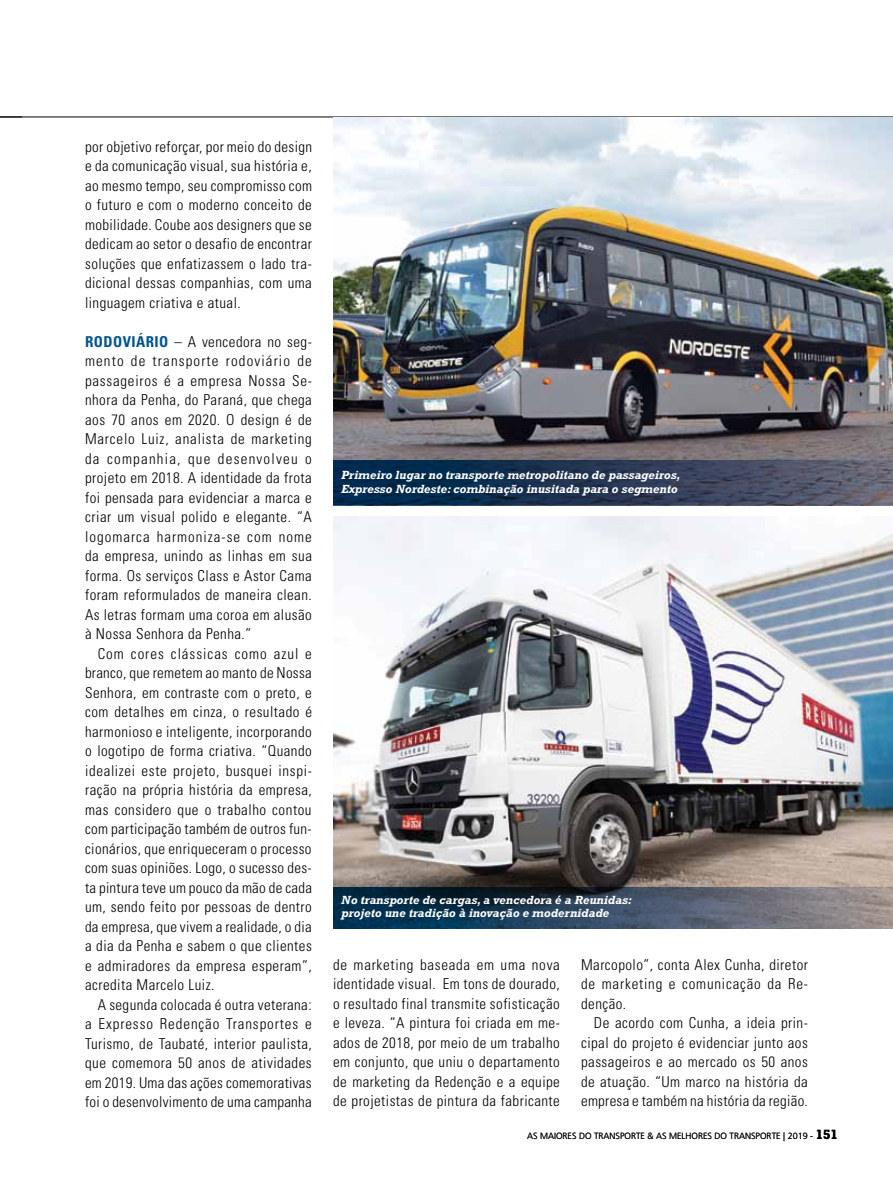
<style>
.page{position:relative;width:893px;height:1191px;background:#fff}
.page>*{position:absolute;margin:0;border:0;box-sizing:border-box;transform-origin:0 0}
.t1{font:300 condensed 15px/19.5px "Univers";letter-spacing:.03em;color:#000;text-align:justify}
.t2{font:italic 700 12px/13.5px "Rockwell";color:#fff}
.t3{font:300 9px "Frutiger";color:#000}
.s1{font-weight:700;color:#005496}
.s2{font-family:"Rockwell";font-weight:700;font-size:13.5px}
</style>
<div class="page">
<hr style="left:0;top:117px;width:893px;height:1px;background:#000">
<img style="left:333px;top:117px;width:560px;height:343px">
<img style="left:333px;top:517px;width:560px;height:370px">
<svg style="left:333px;top:460px;width:560px;height:45px;background:#2a3d58"></svg>
<svg style="left:333px;top:887px;width:560px;height:41px;background:#3e5061"></svg>
<p class="t1" style="left:85px;top:136px;width:228px">por objetivo reforçar, por meio do design e da comunicação visual, sua história e, ao mesmo tempo, seu compromisso com o futuro e com o moderno conceito de mobilidade. Coube aos designers que se dedicam ao setor o desafio de encontrar soluções que enfatizassem o lado tra&shy;dicional dessas companhias, com uma linguagem criativa e atual.</p>
<p class="t1" style="left:85px;top:331px;width:228px"><span class="s1">RODOVIÁRIO</span> – A vencedora no seg&shy;mento de transporte rodoviário de passageiros é a empresa Nossa Se&shy;nhora da Penha, do Paraná, que chega aos 70 anos em 2020. O design é de Marcelo Luiz, analista de marketing da companhia, que desenvolveu o projeto em 2018. A identidade da frota foi pensada para evidenciar a marca e criar um visual polido e elegante. “A logomarca harmoniza-se com nome da empresa, unindo as linhas em sua forma. Os serviços Class e Astor Cama foram reformulados de maneira clean.<br>As letras formam uma coroa em alusão à Nossa Senhora da Penha.”</p>
<p class="t1" style="left:85px;top:643px;width:228px;text-indent:13px">Com cores clássicas como azul e branco, que remetem ao manto de Nossa Senhora, em contraste com o preto, e com detalhes em cinza, o resultado é harmonioso e inteligente, incorporando o logotipo de forma criativa. “Quando idealizei este projeto, busquei inspi&shy;ração na própria história da empresa, mas considero que o trabalho contou com participação também de outros fun&shy;cionários, que enriqueceram o processo com suas opiniões. Logo, o sucesso des&shy;ta pintura teve um pouco da mão de cada um, sendo feito por pessoas de dentro da empresa, que vivem a realidade, o dia a dia da Penha e sabem o que clientes e admiradores da empresa esperam”, acredita Marcelo Luiz.</p>
<p class="t1" style="left:85px;top:994px;width:228px;text-indent:13px">A segunda colocada é outra veterana: a Expresso Redenção Transportes e Turismo, de Taubaté, interior paulista, que comemora 50 anos de atividades em 2019. Uma das ações comemorativas foi o desenvolvimento de uma campanha</p>
<p class="t2" style="left:341px;top:468px;width:341px">Primeiro lugar no transporte metropolitano de passageiros,<br>Expresso Nordeste: combinação inusitada para o segmento</p>
<p class="t2" style="left:341px;top:893px;width:292px">No transporte de cargas, a vencedora é a Reunidas: projeto une tradição à inovação e modernidade</p>
<p class="t1" style="left:333px;top:954px;width:228px">de marketing baseada em uma nova identidade visual. Em tons de dourado, o resultado final transmite sofisticação e leveza. “A pintura foi criada em me&shy;ados de 2018, por meio de um trabalho em conjunto, que uniu o departamento de marketing da Redenção e a equipe de projetistas de pintura da fabricante</p>
<p class="t1" style="left:581px;top:954px;width:228px">Marcopolo”, conta Alex Cunha, diretor de marketing e comunicação da Re&shy;denção.</p>
<p class="t1" style="left:581px;top:1013px;width:228px;text-indent:13px">De acordo com Cunha, a ideia prin&shy;cipal do projeto é evidenciar junto aos passageiros e ao mercado os 50 anos de atuação. “Um marco na história da empresa e também na história da região.</p>
<p class="t3" style="left:527px;top:1130px;width:313px">AS MAIORES DO TRANSPORTE &amp; AS MELHORES DO TRANSPORTE | 2019 - <span class="s2">151</span></p>
</div>
